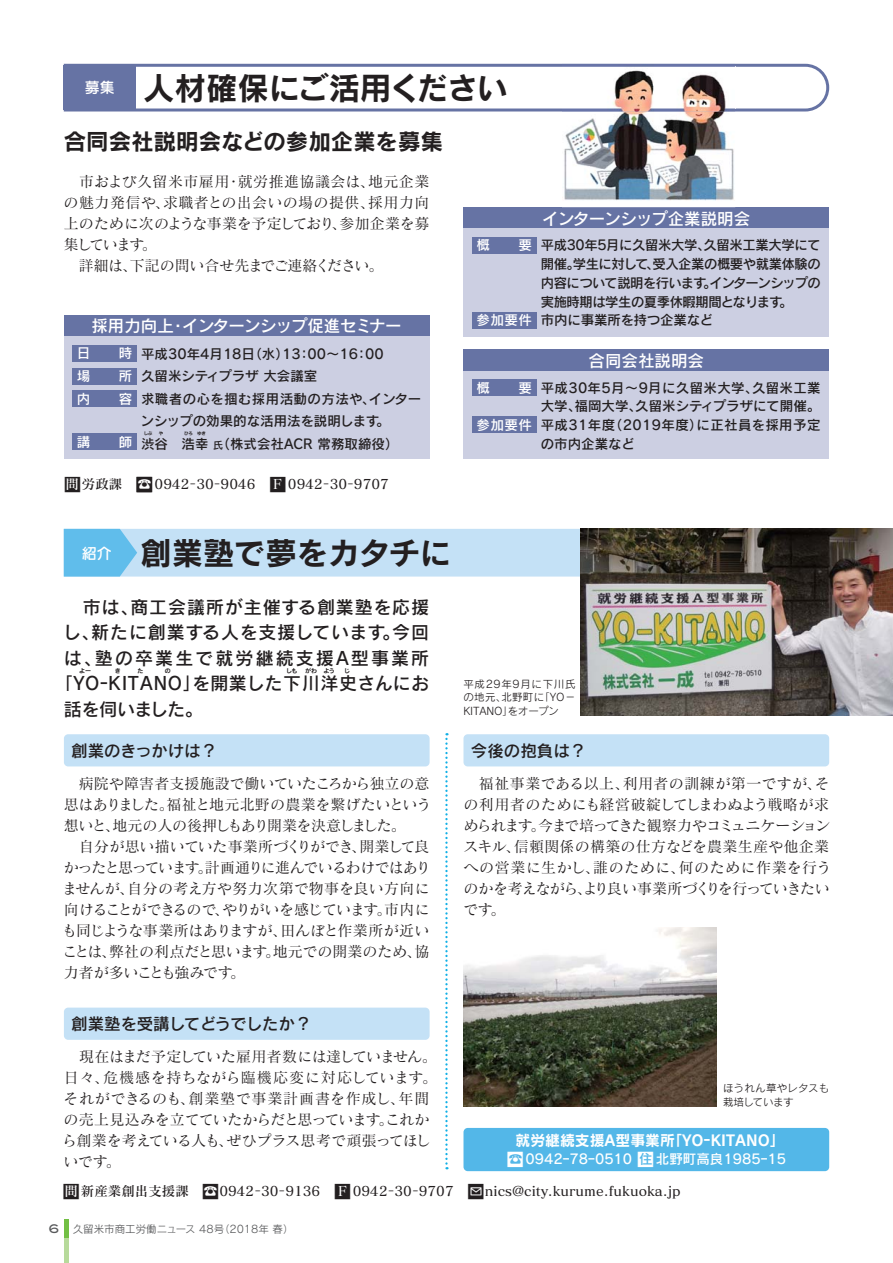
<style>
.page{position:relative;width:893px;height:1263px;background:#fff}
.page>*{position:absolute;margin:0;border:0;box-sizing:border-box;transform-origin:0 0}
.t1{font:31.5px "Rodin Pro B 90 pv RKSJ H";letter-spacing:-.01em;color:#231f20}
.t2{font:22.5px "Rodin Pro B 90 pv RKSJ H";color:#231f20}
.t3{font:18px "Rodin Pro DB 90 pv RKSJ H";letter-spacing:.04em;color:#231f20}
.t4{font:18px "Rodin Pro DB 90 pv RKSJ H";letter-spacing:.115em;color:#231f20}
.t5{font:18px "Rodin Pro DB 90 pv RKSJ H";letter-spacing:-.03em;color:#231f20}
.t6{font:16.5px "Rodin Pro DB 90 pv RKSJ H";letter-spacing:-.01em;color:#fff}
.t7{font:16.5px "Rodin Pro DB 90 pv RKSJ H";color:#231f20}
.t8{font:16.5px "Rodin Pro DB 90 pv RKSJ H";letter-spacing:-.03em;color:#231f20}
.t9{font:15px/21px "Matisse Pro M 90 pv RKSJ H";letter-spacing:-.01em;color:#231f20}
.t10{font:15px/21px "Matisse Pro M 90 pv RKSJ H";letter-spacing:.01em;color:#231f20}
.t11{font:14.85px "Rodin Pro B 90 pv RKSJ H";letter-spacing:-.065em;color:#fff}
.t12{font:13.5px/22.5px "Rodin Pro DB 90 pv RKSJ H";letter-spacing:-.015em;color:#231f20}
.t13{font:13.5px "Matisse Pro DB 90 pv RKSJ H";color:#231f20}
.t14{font:13.5px/18.8px "Rodin Pro DB 90 pv RKSJ H";letter-spacing:-.035em;color:#231f20}
.t15{font:13.5px "Rodin Pro DB 90 pv RKSJ H";color:#fff}
.t16{font:10.5px/13.5px "Rodin Pro M 90 pv RKSJ H";letter-spacing:.015em;color:#231f20;text-align:justify}
.t17{font:10.5px "Rodin Pro M 90 pv RKSJ H";color:#58595b}
.t18{font:6px "Rodin Pro B 90 pv RKSJ H";letter-spacing:-.055em;color:#231f20}
.t19{font:4.5px "Rodin Pro B 90 pv RKSJ H";color:#231f20}
.s1{font-size:10.2px}
.s2{font-size:17.55px}
.s3{color:#fff}
.s4{color:#53b7e8}
.s5{font-family:"Blair Md ITCTT Medium";font-size:12px}
</style>
<div class="page">
<img style="left:463px;top:927px;width:254px;height:180px">
<div style="left:463px;top:1128px;width:366px;height:43px;background:#53b7e8;border-radius:4px"></div>
<svg style="left:64px;top:529px;width:516px;height:47px;background:#b7dcf4"></svg>
<svg style="left:445px;top:733px;width:3px;height:436px"></svg>
<div style="left:64px;top:734px;width:366px;height:32px;background:#c4e1f6;border-radius:4px"></div>
<div style="left:463px;top:734px;width:366px;height:32px;background:#c4e1f6;border-radius:4px"></div>
<div style="left:64px;top:1007px;width:366px;height:33px;background:#c4e1f6;border-radius:4px"></div>
<img style="left:580px;top:529px;width:313px;height:186px">
<div style="left:64px;top:315px;width:365px;height:21px;background:#6673a4"></div>
<div style="left:64px;top:336px;width:365px;height:123px;background:#cccfe2"></div>
<div style="left:72px;top:345px;width:65px;height:16px;background:#6673a4"></div>
<div style="left:72px;top:368px;width:65px;height:16px;background:#6673a4"></div>
<div style="left:72px;top:390px;width:65px;height:17px;background:#6673a4"></div>
<div style="left:72px;top:434px;width:65px;height:16px;background:#6673a4"></div>
<div style="left:463px;top:350px;width:366px;height:21px;background:#6673a4"></div>
<div style="left:463px;top:371px;width:366px;height:88px;background:#cccfe2"></div>
<div style="left:472px;top:379px;width:64px;height:17px;background:#6673a4"></div>
<div style="left:472px;top:416px;width:64px;height:17px;background:#6673a4"></div>
<div style="left:463px;top:207px;width:366px;height:22px;background:#6673a4"></div>
<div style="left:463px;top:229px;width:366px;height:108px;background:#cccfe2"></div>
<div style="left:472px;top:237px;width:64px;height:17px;background:#6673a4"></div>
<div style="left:472px;top:312px;width:64px;height:16px;background:#6673a4"></div>
<svg style="left:64px;top:64px;width:765px;height:47px"></svg>
<div style="left:64px;top:65px;width:72px;height:45px;background:#6673a4"></div>
<img style="left:562px;top:63px;width:173px;height:138px">
<img style="left:562px;top:64px;width:173px;height:47px">
<hr style="left:64px;top:1237px;width:4px;height:26px;background:#b7da9b">
<hr style="left:64px;top:1219px;width:4px;height:18px;background:#72bf44">
<p class="t1" style="left:85px;top:76px;width:424px"><sup>募集</sup> 人材確保にご活用ください</p>
<p class="t2" style="left:64px;top:133px;width:381px">合同会社説明会などの参加企業を募集</p>
<p class="t9" style="left:64px;top:173px;width:367px">　市および久留米市雇用・就労推進協議会は、地元企業の魅力発信や、求職者との出会いの場の提供、採用力向上のために次のような事業を予定しており、参加企業を募集しています。<br>　詳細は、下記の問い合せ先までご連絡ください。</p>
<p class="t6" style="left:91px;top:320px;width:312px">採用力向上・インターンシップ促進セミナー</p>
<p class="t15" style="left:476px;top:240px;width:15px">概</p>
<p class="t15" style="left:518px;top:240px;width:15px">要</p>
<p class="t15" style="left:476px;top:315px;width:57px">参加要件</p>
<p class="t6" style="left:542px;top:212px;width:210px">インターンシップ企業説明会</p>
<p class="t14" style="left:541px;top:238px;width:282px">平成30年5月に久留米大学、久留米工業大学にて開催。学生に対して、受入企業の概要や就業体験の内容について説明を行います。インターンシップの実施時期は学生の夏季休暇期間となります。<br>市内に事業所を持つ企業など</p>
<p class="t15" style="left:77px;top:348px;width:15px">日</p>
<p class="t15" style="left:119px;top:348px;width:15px">時</p>
<p class="t15" style="left:77px;top:371px;width:15px">場</p>
<p class="t15" style="left:119px;top:371px;width:15px">所</p>
<p class="t15" style="left:77px;top:393px;width:15px">内</p>
<p class="t15" style="left:119px;top:393px;width:15px">容</p>
<p class="t15" style="left:77px;top:437px;width:15px">講</p>
<p class="t15" style="left:119px;top:437px;width:15px">師</p>
<p class="t12" style="left:141px;top:344px;width:282px">平成30年4月18日（水）13：00～16：00<br>久留米シティプラザ 大会議室<br>求職者の心を掴む採用活動の方法や、インターンシップの効果的な活用法を説明します。<br>渋谷　浩幸 <span class="s1">氏</span>（株式会社ACR 常務取締役）</p>
<p class="t6" style="left:589px;top:354px;width:117px">合同会社説明会</p>
<p class="t15" style="left:476px;top:382px;width:15px">概</p>
<p class="t15" style="left:518px;top:382px;width:15px">要</p>
<p class="t15" style="left:476px;top:419px;width:57px">参加要件</p>
<p class="t12" style="left:541px;top:380px;width:281px;line-height:18.8px;text-align:justify">平成30年5月～9月に久留米大学、久留米工業大学、福岡大学、久留米シティプラザにて開催。平成31年度（2019年度）に正社員を採用予定の市内企業など</p>
<p class="t19" style="left:144px;top:432px;width:10px">しぶ</p>
<p class="t19" style="left:159px;top:432px;width:6px">や</p>
<p class="t19" style="left:184px;top:432px;width:23px">ひろ ゆき</p>
<p class="t13" style="left:64px;top:479px;width:327px"><span class="s2">■</span><span class="s3">問</span>労政課　<span class="s2">■</span><span class="s3">☎</span> 0942－30－9046　<span class="s2">■</span><span class="s3">F</span> 0942－30－9707</p>
<p class="t1" style="left:82px;top:541px;width:371px"><sup>紹介</sup> 創業塾で夢をカタチに</p>
<p class="t3" style="left:64px;top:600px;width:367px">　市は、商工会議所が主催する創業塾を応援</p>
<p class="t3" style="left:63px;top:625px;width:367px">し、新たに創業する人を支援しています。今回</p>
<p class="t4" style="left:64px;top:651px;width:367px">は、塾の卒業生で就労継続支援Ａ型事業所</p>
<p class="t3" style="left:55px;top:677px;width:376px">「YO-KITANO」を開業した下川洋史さんにお</p>
<p class="t5" style="left:64px;top:702px;width:140px">話を伺いました。</p>
<p class="t18" style="left:79px;top:669px;width:13px">よー</p>
<p class="t18" style="left:115px;top:669px;width:7px">き</p>
<p class="t18" style="left:137px;top:669px;width:7px">た</p>
<p class="t18" style="left:165px;top:669px;width:7px">の</p>
<p class="t18" style="left:286px;top:669px;width:13px">しも</p>
<p class="t18" style="left:305px;top:669px;width:31px">がわ よう</p>
<p class="t18" style="left:344px;top:669px;width:7px">じ</p>
<p class="t16" style="left:462px;top:678px;width:115px">平成29年9月に下川氏の地元、北野町に「ＹＯ－ＫＩＴＡＮＯ」をオープン</p>
<p class="t7" style="left:71px;top:744px;width:148px">創業のきっかけは？</p>
<p class="t7" style="left:471px;top:744px;width:117px">今後の抱負は？</p>
<p class="t9" style="left:62px;top:775px;width:371px">　病院や障害者支援施設で働いていたころから独立の意思はありました。福祉と地元北野の農業を繋げたいという想いと、地元の人の後押しもあり開業を決意しました。<br>　自分が思い描いていた事業所づくりができ、開業して良かったと思っています。計画通りに進んでいるわけではありませんが、自分の考え方や努力次第で物事を良い方向に向けることができるので、やりがいを感じています。市内にも同じような事業所はありますが、田んぼと作業所が近いことは、弊社の利点だと思います。地元での開業のため、協力者が多いことも強みです。</p>
<p class="t8" style="left:71px;top:1017px;width:242px">創業塾を受講してどうでしたか？</p>
<p class="t10" style="left:463px;top:775px;width:370px">　福祉事業である以上、利用者の訓練が第一ですが、その利用者のためにも経営破綻してしまわぬよう戦略が求められます。今まで培ってきた観察力やコミュニケーションスキル、信頼関係の構築の仕方などを農業生産や他企業への営業に生かし、誰のために、何のために作業を行うのかを考えながら、より良い事業所づくりを行っていきたいです。</p>
<p class="t9" style="left:62px;top:1048px;width:376px">　現在はまだ予定していた雇用者数には達していません。日々、危機感を持ちながら臨機応変に対応しています。それができるのも、創業塾で事業計画書を作成し、年間の売上見込みを立てていたからだと思っています。これから創業を考えている人も、ぜひプラス思考で頑張ってほしいです。</p>
<p class="t16" style="left:723px;top:1083px;width:108px">ほうれん草やレタスも栽培しています</p>
<p class="t11" style="left:515px;top:1134px;width:271px">就労継続支援Ａ型事業所「ＹＯ-ＫＩＴＡＮＯ」</p>
<p class="t15" style="left:507px;top:1154px;width:281px"><span class="s2">■</span><span class="s4">☎</span> 0942ｰ78ｰ0510 <span class="s2">■</span><span class="s4">住</span>北野町高良1985ｰ15</p>
<p class="t13" style="left:63px;top:1186px;width:619px"><span class="s2">■</span><span class="s3">問</span>新産業創出支援課　<span class="s2">■</span><span class="s3">☎</span>0942－30－9136　<span class="s2">■</span><span class="s3">F</span> 0942－30－9707　<span class="s2">■</span>nics@city.kurume.fukuoka.jp</p>
<p class="t17" style="left:48px;top:1225px;width:247px"><span class="s5">6</span> 久留米市商工労働ニュース 48号（2018年 春）</p>
</div>
